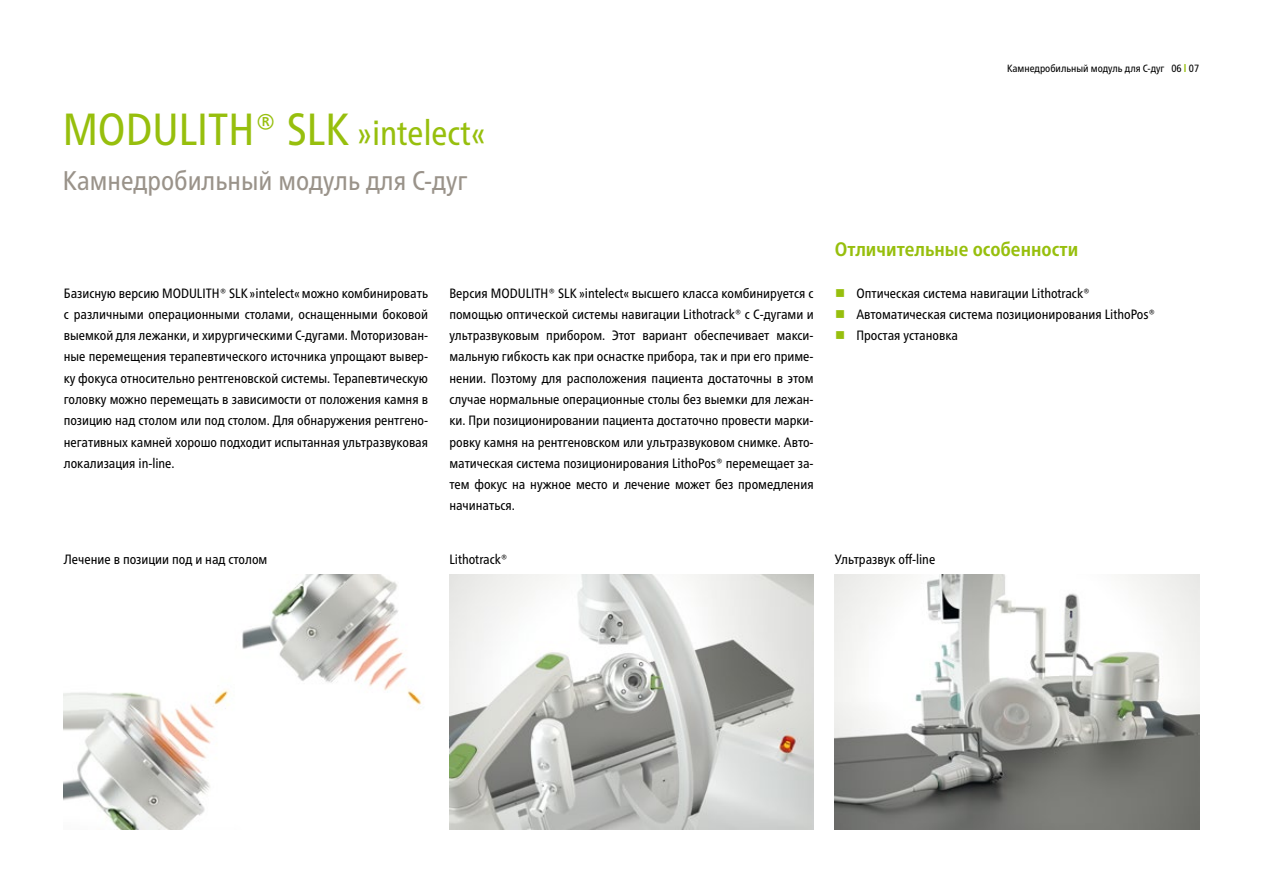
<style>
.page{position:relative;width:1263px;height:893px;background:#fff}
.page>*{position:absolute;margin:0;border:0;box-sizing:border-box;transform-origin:0 0}
.t1{font:condensed 45px "Frutiger Neue LTCYR";color:#97bf0d}
.t2{font:condensed 27px "Frutiger Neue LTCYR";color:#9a938a}
.t3{font:700 condensed 19.5px "Frutiger Neue LTCYR";color:#97bf0d}
.t4{font:condensed 13.5px/21.3px "Frutiger Neue LTCYR";color:#000;text-align:justify}
.t5{font:condensed 10.5px "Frutiger Neue LTCYR";color:#000}
.s1{font-size:34.5px}
.s2{font-weight:700;color:#97bf0d}
.s3{color:#97bf0d}
</style>
<div class="page">
<img style="left:449px;top:574px;width:365px;height:255px">
<img style="left:64px;top:574px;width:357px;height:255px">
<img style="left:835px;top:574px;width:364px;height:255px">
<h1 class="t1" style="left:63px;top:103px;width:425px">MODULITH® SLK <span class="s1">»intelect«</span></h1>
<h2 class="t2" style="left:63px;top:165px;width:406px">Камнедробильный модуль для С-дуг</h2>
<p class="t4" style="left:64px;top:282px;width:366px">Базисную версию MODULITH® SLK »intelect« можно комбинировать с различными операционными столами, оснащенными боковой выемкой для лежанки, и хирургическими С-дугами. Моторизован&shy;ные перемещения терапевтического источника упрощают вывер&shy;ку фокуса относительно рентгеновской системы. Терапевтическую головку можно перемещать в зависимости от положения камня в позицию над столом или под столом. Для обнаружения рентгено&shy;негативных камней хорошо подходит испытанная ультразвуковая локализация in-line.</p>
<p class="t4" style="left:449px;top:282px;width:366px">Версия MODULITH® SLK »intelect« высшего класса комбинируется с помощью оптической системы навигации Lithotrack® с C-дугами и ультразвуковым прибором. Этот вариант обеспечивает макси&shy;мальную гибкость как при оснастке прибора, так и при его приме&shy;нении. Поэтому для расположения пациента достаточны в этом случае нормальные операционные столы без выемки для лежан&shy;ки. При позиционировании пациента достаточно провести марки&shy;ровку камня на рентгеновском или ультразвуковом снимке. Авто&shy;матическая система позиционирования LithoPos® перемещает за&shy;тем фокус на нужное место и лечение может без промедления начинаться.</p>
<p class="t5" style="left:1007px;top:62px;width:194px">Камнедробильный модуль для С-дуг 06 <span class="s2">l</span> 07</p>
<h3 class="t3" style="left:835px;top:237px;width:245px">Отличительные особенности</h3>
<p class="t4" style="left:835px;top:282px;width:256px"><span class="s3">■</span> Оптическая система навигации Lithotrack®</p>
<p class="t4" style="left:835px;top:303px;width:322px"><span class="s3">■</span> Автоматическая система позиционирования LithoPos®</p>
<p class="t4" style="left:835px;top:325px;width:124px"><span class="s3">■</span> Простая установка</p>
<p class="t4" style="left:64px;top:548px;width:205px">Лечение в позиции под и над столом</p>
<p class="t4" style="left:449px;top:548px;width:60px">Lithotrack®</p>
<p class="t4" style="left:835px;top:548px;width:102px">Ультразвук off-line</p>
</div>
